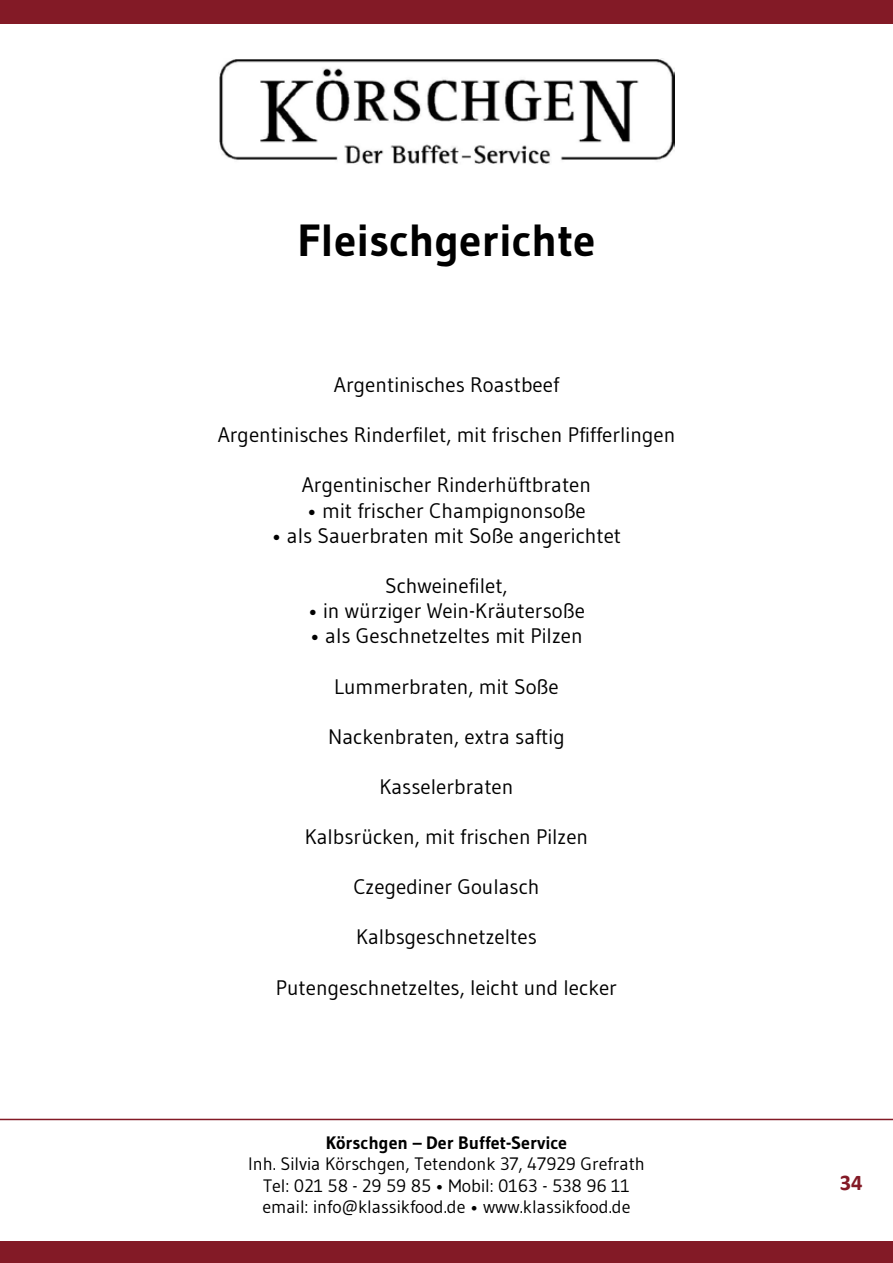
<style>
.page{position:relative;width:893px;height:1263px;background:#fff}
.page>*{position:absolute;margin:0;border:0;box-sizing:border-box;transform-origin:0 0}
.t1{font:700 45px "Gudea";color:#000}
.t2{font:700 22.5px "Calibri";color:#831a26}
.t3{font:21px "Gudea";color:#000}
.t4{font:18px/21.6px "Gudea";color:#000;text-align:center}
.t5{font:700 18px "Gudea";color:#000}
</style>
<div class="page">
<img style="left:219px;top:58px;width:455px;height:106px">
<div style="left:0;top:0;width:893px;height:23px;background:#831a26"></div>
<div style="left:0;top:1242px;width:893px;height:21px;background:#831a26"></div>
<hr style="left:0;top:1119px;width:893px;height:1px;background:#831a26">
<h1 class="t1" style="left:297px;top:213px;width:299px">Fleischgerichte</h1>
<p class="t3" style="left:334px;top:372px;width:227px">Argentinisches Roastbeef</p>
<p class="t3" style="left:218px;top:422px;width:459px">Argentinisches Rinderfilet, mit frischen Pfifferlingen</p>
<p class="t3" style="left:302px;top:472px;width:291px">Argentinischer Rinderhüftbraten</p>
<p class="t3" style="left:307px;top:497px;width:280px">• mit frischer Champignonsoße</p>
<p class="t3" style="left:272px;top:522px;width:351px">• als Sauerbraten mit Soße angerichtet</p>
<p class="t3" style="left:385px;top:572px;width:124px">Schweinefilet,</p>
<p class="t3" style="left:308px;top:598px;width:278px">• in würziger Wein-Kräutersoße</p>
<p class="t3" style="left:310px;top:623px;width:274px">• als Geschnetzeltes mit Pilzen</p>
<p class="t3" style="left:334px;top:673px;width:226px">Lummerbraten, mit Soße</p>
<p class="t3" style="left:328px;top:723px;width:238px">Nackenbraten, extra saftig</p>
<p class="t3" style="left:379px;top:773px;width:136px">Kasselerbraten</p>
<p class="t3" style="left:305px;top:824px;width:285px">Kalbsrücken, mit frischen Pilzen</p>
<p class="t3" style="left:353px;top:874px;width:188px">Czegediner Goulasch</p>
<p class="t3" style="left:356px;top:924px;width:182px">Kalbsgeschnetzeltes</p>
<p class="t3" style="left:276px;top:974px;width:343px">Putengeschnetzeltes, leicht und lecker</p>
<p class="t5" style="left:326px;top:1131px;width:243px">Körschgen – Der Buffet-Service</p>
<p class="t4" style="left:248px;top:1153px;width:398px">Inh. Silvia Körschgen, Tetendonk 37, 47929 Grefrath<br>Tel: 021 58 - 29 59 85 • Mobil: 0163 - 538 96 11 email: info@klassikfood.de • www.klassikfood.de</p>
<p class="t2" style="left:840px;top:1168px;width:24px">34</p>
</div>
